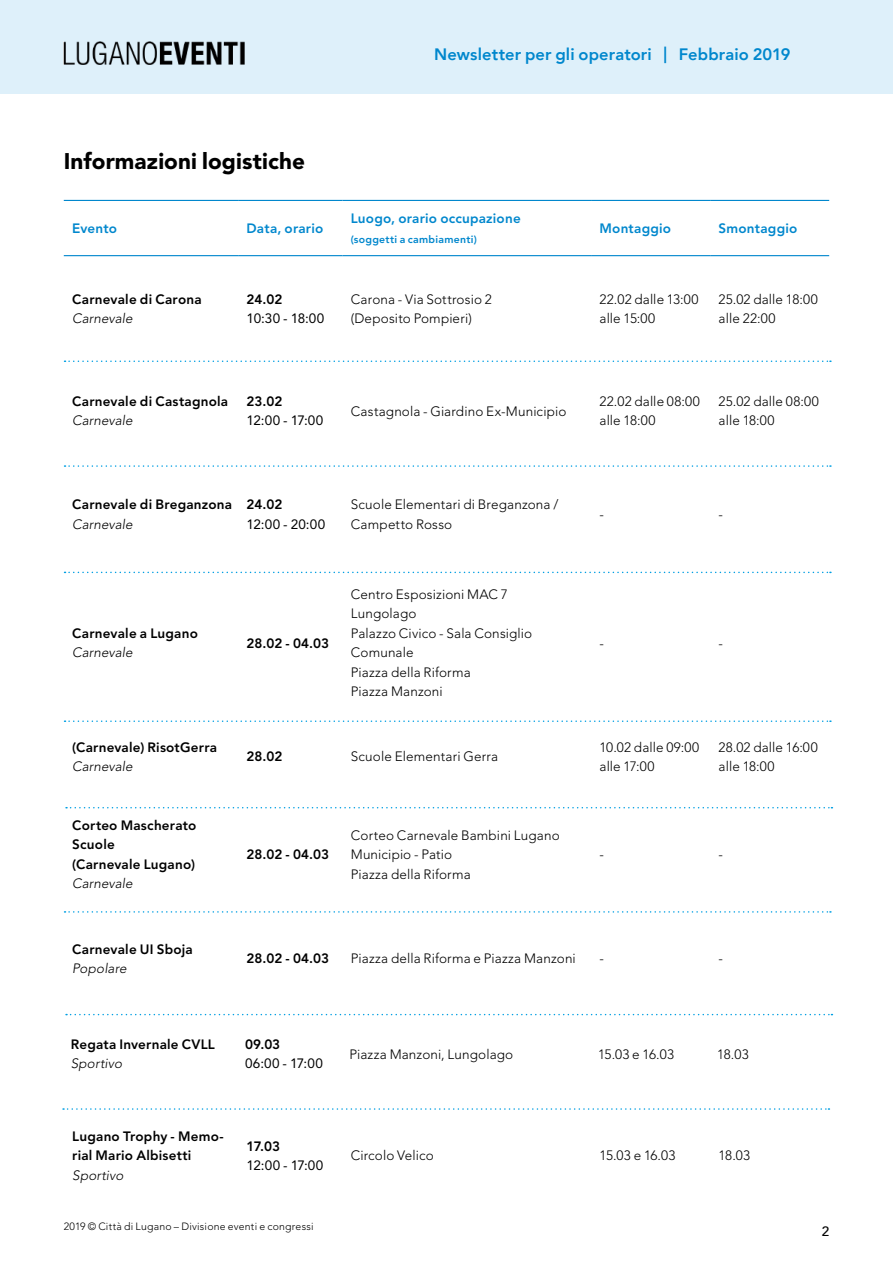
<style>
.page{position:relative;width:893px;height:1263px;background:#fff}
.page>*{position:absolute;margin:0;border:0;box-sizing:border-box;transform-origin:0 0}
.t1{font:900 22.5px "Avenir LT Std";letter-spacing:.005em;color:#000}
.t2{font:800 16.5px "Avenir";letter-spacing:.01em;color:#0087cd}
.t3{font:300 13.5px/19.5px "Avenir LT Std";letter-spacing:.01em;color:#000}
.t4{font:800 13.5px/19.5px "Avenir LT Std";letter-spacing:.015em;color:#000}
.t5{font:italic 300 13.5px "Avenir LT Std";letter-spacing:.005em;color:#000}
.t6{font:800 13.5px "Avenir LT Std";letter-spacing:.015em;color:#0087cd}
.t7{font:13.5px "Avenir LT Std";letter-spacing:.02em;color:#000}
.t8{font:500 13.5px "Avenir";color:#000}
.t9{font:300 10.5px "Avenir LT Std";letter-spacing:.02em;color:#000}
.t10{font:800 10.5px "Avenir LT Std";letter-spacing:.025em;color:#0087cd}
</style>
<div class="page">
<div style="left:0;top:0;width:893px;height:94px;background:#def0fa"></div>
<img style="left:64px;top:41px;width:181px;height:23px">
<hr style="left:64px;top:200px;width:174px;height:1px;background:#0087cd">
<hr style="left:238px;top:200px;width:104px;height:1px;background:#0087cd">
<hr style="left:342px;top:200px;width:249px;height:1px;background:#0087cd">
<hr style="left:591px;top:200px;width:119px;height:1px;background:#0087cd">
<hr style="left:710px;top:200px;width:119px;height:1px;background:#0087cd">
<hr style="left:64px;top:255px;width:174px;height:1px;background:#0087cd">
<hr style="left:238px;top:255px;width:104px;height:1px;background:#0087cd">
<hr style="left:342px;top:255px;width:249px;height:1px;background:#0087cd">
<hr style="left:591px;top:255px;width:119px;height:1px;background:#0087cd">
<hr style="left:710px;top:255px;width:119px;height:1px;background:#0087cd">
<svg style="left:65px;top:360px;width:766px;height:2px"></svg>
<svg style="left:65px;top:465px;width:766px;height:2px"></svg>
<svg style="left:65px;top:572px;width:766px;height:1px"></svg>
<svg style="left:65px;top:720px;width:766px;height:2px"></svg>
<svg style="left:65px;top:911px;width:766px;height:2px"></svg>
<svg style="left:66px;top:1014px;width:766px;height:1px"></svg>
<svg style="left:66px;top:807px;width:766px;height:1px"></svg>
<svg style="left:63px;top:1108px;width:766px;height:2px"></svg>
<p class="t2" style="left:434px;top:42px;width:358px">Newsletter per gli operatori | Febbraio 2019</p>
<h1 class="t1" style="left:64px;top:148px;width:243px">Informazioni logistiche</h1>
<p class="t6" style="left:72px;top:220px;width:46px">Evento</p>
<p class="t6" style="left:247px;top:220px;width:78px">Data, orario</p>
<p class="t6" style="left:351px;top:211px;width:171px">Luogo, orario occupazione</p>
<p class="t10" style="left:351px;top:233px;width:128px">(soggetti a cambiamenti)</p>
<p class="t6" style="left:600px;top:220px;width:73px">Montaggio</p>
<p class="t6" style="left:719px;top:220px;width:80px">Smontaggio</p>
<p class="t4" style="left:72px;top:289px;width:131px">Carnevale di Carona</p>
<p class="t5" style="left:72px;top:311px;width:62px">Carnevale</p>
<p class="t4" style="left:247px;top:289px;width:37px">24.02</p>
<p class="t7" style="left:247px;top:311px;width:79px">10:30 - 18:00</p>
<p class="t3" style="left:351px;top:289px;width:143px">Carona - Via Sottrosio 2 (Deposito Pompieri)</p>
<p class="t3" style="left:600px;top:289px;width:101px">22.02 dalle 13:00 alle 15:00</p>
<p class="t3" style="left:719px;top:289px;width:101px">25.02 dalle 18:00 alle 22:00</p>
<p class="t4" style="left:72px;top:391px;width:157px">Carnevale di Castagnola</p>
<p class="t5" style="left:72px;top:413px;width:62px">Carnevale</p>
<p class="t4" style="left:247px;top:391px;width:37px">23.02</p>
<p class="t7" style="left:247px;top:413px;width:78px">12:00 - 17:00</p>
<p class="t3" style="left:351px;top:401px;width:217px">Castagnola - Giardino Ex-Municipio</p>
<p class="t3" style="left:600px;top:391px;width:102px">22.02 dalle 08:00 alle 18:00</p>
<p class="t3" style="left:719px;top:391px;width:102px">25.02 dalle 08:00 alle 18:00</p>
<p class="t4" style="left:72px;top:495px;width:161px">Carnevale di Breganzona</p>
<p class="t5" style="left:72px;top:516px;width:62px">Carnevale</p>
<p class="t4" style="left:247px;top:495px;width:37px">24.02</p>
<p class="t7" style="left:247px;top:516px;width:80px">12:00 - 20:00</p>
<p class="t4" style="left:72px;top:623px;width:127px">Carnevale a Lugano</p>
<p class="t5" style="left:72px;top:645px;width:62px">Carnevale</p>
<p class="t4" style="left:247px;top:633px;width:84px">28.02 - 04.03</p>
<p class="t3" style="left:351px;top:495px;width:209px">Scuole Elementari di Breganzona /<br>Campetto Rosso</p>
<p class="t3" style="left:351px;top:585px;width:183px">Centro Esposizioni MAC 7<br>Lungolago<br>Palazzo Civico - Sala Consiglio<br>Comunale<br>Piazza della Riforma<br>Piazza Manzoni</p>
<p class="t3" style="left:600px;top:505px;width:6px">-</p>
<p class="t3" style="left:719px;top:505px;width:6px">-</p>
<p class="t3" style="left:600px;top:633px;width:6px">-</p>
<p class="t3" style="left:719px;top:633px;width:6px">-</p>
<p class="t4" style="left:72px;top:737px;width:146px">(Carnevale) RisotGerra</p>
<p class="t5" style="left:72px;top:758px;width:62px">Carnevale</p>
<p class="t4" style="left:72px;top:815px;width:126px">Corteo Mascherato<br>Scuole<br>(Carnevale Lugano)</p>
<p class="t5" style="left:72px;top:876px;width:62px">Carnevale</p>
<p class="t4" style="left:72px;top:939px;width:122px">Carnevale UI Sboja</p>
<p class="t5" style="left:72px;top:960px;width:56px">Popolare</p>
<p class="t4" style="left:247px;top:747px;width:37px">28.02</p>
<p class="t3" style="left:351px;top:747px;width:149px">Scuole Elementari Gerra</p>
<p class="t3" style="left:600px;top:737px;width:101px">10.02 dalle 09:00 alle 17:00</p>
<p class="t3" style="left:719px;top:737px;width:101px">28.02 dalle 16:00 alle 18:00</p>
<p class="t4" style="left:247px;top:845px;width:84px">28.02 - 04.03</p>
<p class="t3" style="left:351px;top:825px;width:210px">Corteo Carnevale Bambini Lugano<br>Municipio - Patio<br>Piazza della Riforma</p>
<p class="t3" style="left:600px;top:845px;width:6px">-</p>
<p class="t3" style="left:719px;top:845px;width:6px">-</p>
<p class="t4" style="left:247px;top:949px;width:84px">28.02 - 04.03</p>
<p class="t3" style="left:351px;top:949px;width:226px">Piazza della Riforma e Piazza Manzoni</p>
<p class="t3" style="left:600px;top:949px;width:6px">-</p>
<p class="t3" style="left:719px;top:949px;width:6px">-</p>
<p class="t4" style="left:71px;top:1034px;width:145px">Regata Invernale CVLL</p>
<p class="t5" style="left:71px;top:1056px;width:53px">Sportivo</p>
<p class="t4" style="left:245px;top:1034px;width:37px">09.03</p>
<p class="t7" style="left:245px;top:1056px;width:79px">06:00 - 17:00</p>
<p class="t4" style="left:72px;top:1126px;width:153px">Lugano Trophy - Memo&shy;rial Mario Albisetti</p>
<p class="t5" style="left:72px;top:1167px;width:53px">Sportivo</p>
<p class="t4" style="left:247px;top:1136px;width:35px">17.03</p>
<p class="t7" style="left:247px;top:1158px;width:78px">12:00 - 17:00</p>
<p class="t3" style="left:349px;top:1044px;width:165px">Piazza Manzoni, Lungolago</p>
<p class="t3" style="left:598px;top:1044px;width:77px">15.03 e 16.03</p>
<p class="t3" style="left:717px;top:1044px;width:33px">18.03</p>
<p class="t3" style="left:351px;top:1146px;width:84px">Circolo Velico</p>
<p class="t3" style="left:600px;top:1146px;width:77px">15.03 e 16.03</p>
<p class="t3" style="left:719px;top:1146px;width:33px">18.03</p>
<p class="t9" style="left:64px;top:1220px;width:251px">2019 © Città di Lugano – Divisione eventi e congressi</p>
<p class="t8" style="left:822px;top:1219px;width:9px">2</p>
</div>
